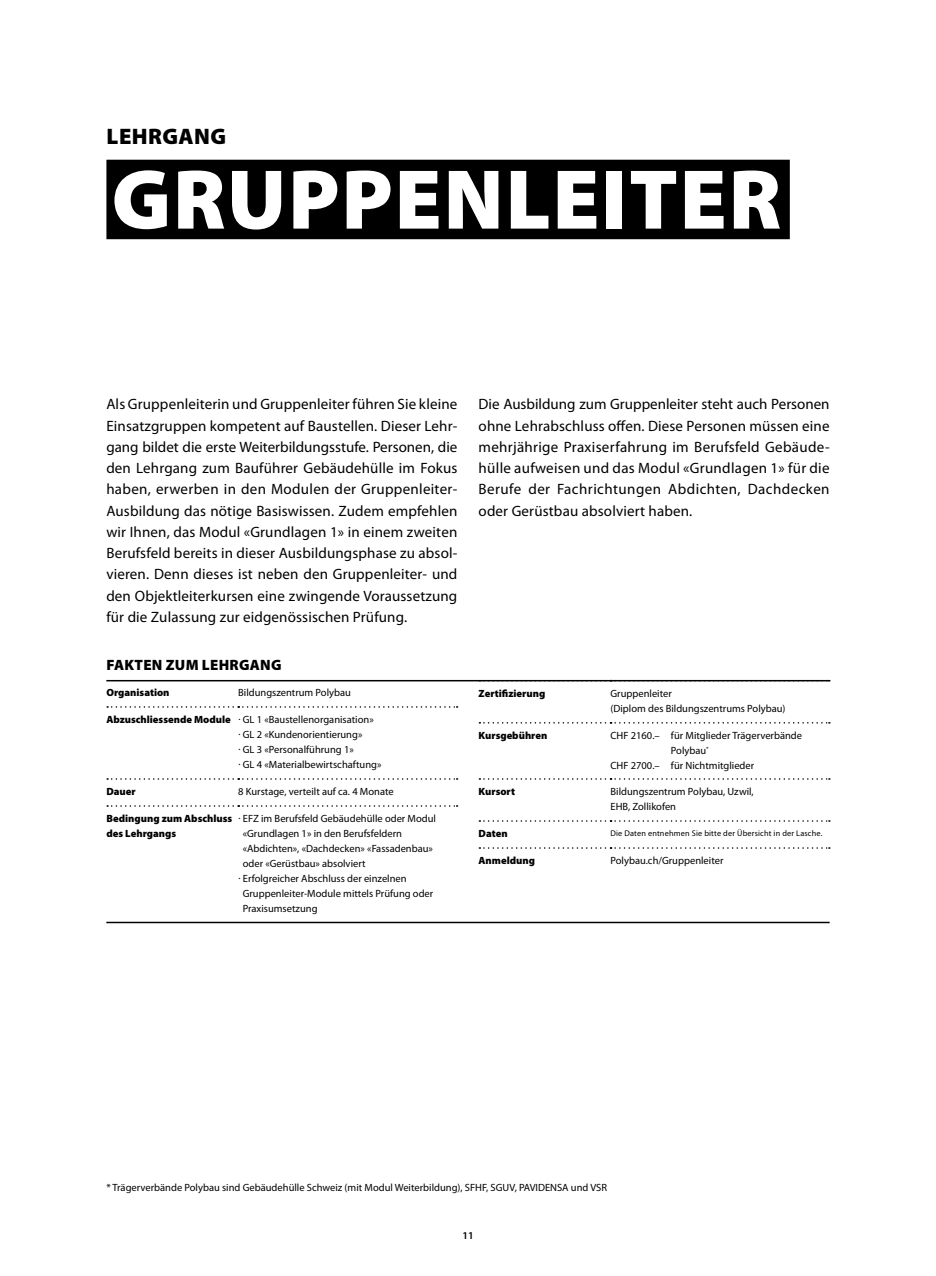
<style>
.page{position:relative;width:936px;height:1276px;background:#fff}
.page>*{position:absolute;margin:0;border:0;box-sizing:border-box;transform-origin:0 0}
.t1{font:900 85.5px "Myriad Pro";letter-spacing:.02em;color:#fff}
.t2{font:900 22.5px "Myriad Pro";letter-spacing:.02em;color:#000}
.t3{font:15px/21.3px "Myriad Pro";letter-spacing:.01em;color:#000;text-align:justify}
.t4{font:900 15px "Myriad Pro";letter-spacing:.02em;color:#000}
.t5{font:10.5px/15px "Myriad Pro";color:#000}
.t6{font:900 10.5px/15px "Myriad Pro";color:#000}
.t7{font:600 10.5px "Myriad Pro";color:#000}
.t8{font:8.25px "Myriad Pro";letter-spacing:.02em;color:#000}
.s1{font-weight:900}
</style>
<div class="page">
<div style="left:106px;top:160px;width:683px;height:79px;background:#000"></div>
<svg style="left:107px;top:706px;width:350px;height:1px"></svg>
<svg style="left:107px;top:778px;width:350px;height:1px"></svg>
<svg style="left:107px;top:805px;width:350px;height:2px"></svg>
<svg style="left:479px;top:722px;width:350px;height:1px"></svg>
<svg style="left:479px;top:778px;width:350px;height:1px"></svg>
<svg style="left:479px;top:820px;width:350px;height:1px"></svg>
<svg style="left:479px;top:847px;width:350px;height:2px"></svg>
<hr style="left:106px;top:680px;width:723px;height:1px;background:#000">
<hr style="left:106px;top:921px;width:723px;height:2px;background:#000">
<h2 class="t2" style="left:107px;top:121px;width:121px">LEHRGANG</h2>
<h1 class="t1" style="left:111px;top:143px;width:671px">GRUPPENLEITER</h1>
<p class="t3" style="left:106px;top:393px;width:352px">Als Gruppenleiterin und Gruppenleiter führen Sie kleine Einsatzgruppen kompetent auf Baustellen. Dieser Lehr&shy;gang bildet die erste Weiterbildungsstufe. Personen, die den Lehrgang zum Bauführer Gebäudehülle im Fokus haben, erwerben in den Modulen der Gruppenleiter-Ausbildung das nötige Basiswissen. Zudem empfehlen wir Ihnen, das Modul «Grundlagen 1» in einem zweiten Berufsfeld bereits in dieser Ausbildungsphase zu absol&shy;vieren. Denn dieses ist neben den Gruppenleiter- und den Objektleiterkursen eine zwingende Voraussetzung für die Zulassung zur eidgenössischen Prüfung.</p>
<p class="t4" style="left:106px;top:655px;width:176px">FAKTEN ZUM LEHRGANG</p>
<p class="t6" style="left:106px;top:685px;width:65px">Organisation</p>
<p class="t5" style="left:238px;top:685px;width:114px">Bildungszentrum Polybau</p>
<p class="t5" style="left:238px;top:712px;width:145px;text-indent:-132px"><span class="s1">Abzuschliessende Module</span> · GL 1 «Baustellenorganisation»<br>· GL 2 «Kundenorientierung»<br>· GL 3 «Personalführung 1»<br>· GL 4 «Materialbewirtschaftung»</p>
<p class="t6" style="left:106px;top:784px;width:31px">Dauer</p>
<p class="t5" style="left:238px;top:784px;width:157px">8 Kurstage, verteilt auf ca. 4 Monate</p>
<p class="t6" style="left:106px;top:811px;width:127px">Bedingung zum Abschluss des Lehrgangs</p>
<p class="t5" style="left:238px;top:811px;width:199px">· EFZ im Berufsfeld Gebäudehülle oder Modul</p>
<p class="t5" style="left:243px;top:826px;width:161px">«Grundlagen 1» in den Berufsfeldern</p>
<p class="t5" style="left:243px;top:841px;width:192px">«Abdichten», «Dachdecken» «Fassadenbau»</p>
<p class="t5" style="left:243px;top:856px;width:124px">oder «Gerüstbau» absolviert</p>
<p class="t5" style="left:238px;top:871px;width:170px">· Erfolgreicher Abschluss der einzelnen</p>
<p class="t5" style="left:243px;top:886px;width:192px">Gruppenleiter-Module mittels Prüfung oder</p>
<p class="t5" style="left:243px;top:901px;width:76px">Praxisumsetzung</p>
<p class="t3" style="left:478px;top:393px;width:352px">Die Ausbildung zum Gruppenleiter steht auch Personen ohne Lehrabschluss offen. Diese Personen müssen eine mehrjährige Praxiserfahrung im Berufsfeld Gebäude&shy;hülle aufweisen und das Modul «Grundlagen 1» für die Berufe der Fachrichtungen Abdichten, Dachdecken oder Gerüstbau absolviert haben.</p>
<p class="t6" style="left:478px;top:685px;width:68px">Zertifizierung</p>
<p class="t5" style="left:610px;top:686px;width:177px">Gruppenleiter<br>(Diplom des Bildungszentrums Polybau)</p>
<p class="t6" style="left:478px;top:728px;width:70px">Kursgebühren</p>
<p class="t5" style="left:610px;top:728px;width:193px">CHF 2160.– für Mitglieder Trägerverbände</p>
<p class="t5" style="left:671px;top:743px;width:39px">Polybau<sup>*</sup></p>
<p class="t5" style="left:610px;top:758px;width:145px">CHF 2700.– für Nichtmitglieder</p>
<p class="t6" style="left:478px;top:784px;width:38px">Kursort</p>
<p class="t5" style="left:610px;top:784px;width:145px">Bildungszentrum Polybau, Uzwil,<br>EHB, Zollikofen</p>
<p class="t6" style="left:478px;top:826px;width:31px">Daten</p>
<p class="t8" style="left:610px;top:828px;width:213px">Die Daten entnehmen Sie bitte der Übersicht in der Lasche.</p>
<p class="t6" style="left:478px;top:853px;width:58px">Anmeldung</p>
<p class="t5" style="left:610px;top:853px;width:114px">Polybau.ch/Gruppenleiter</p>
<p class="t5" style="left:106px;top:1179px;width:502px">* Trägerverbände Polybau sind Gebäudehülle Schweiz (mit Modul Weiterbildung), SFHF, SGUV, PAVIDENSA und VSR</p>
<p class="t7" style="left:462px;top:1228px;width:13px">11</p>
</div>
